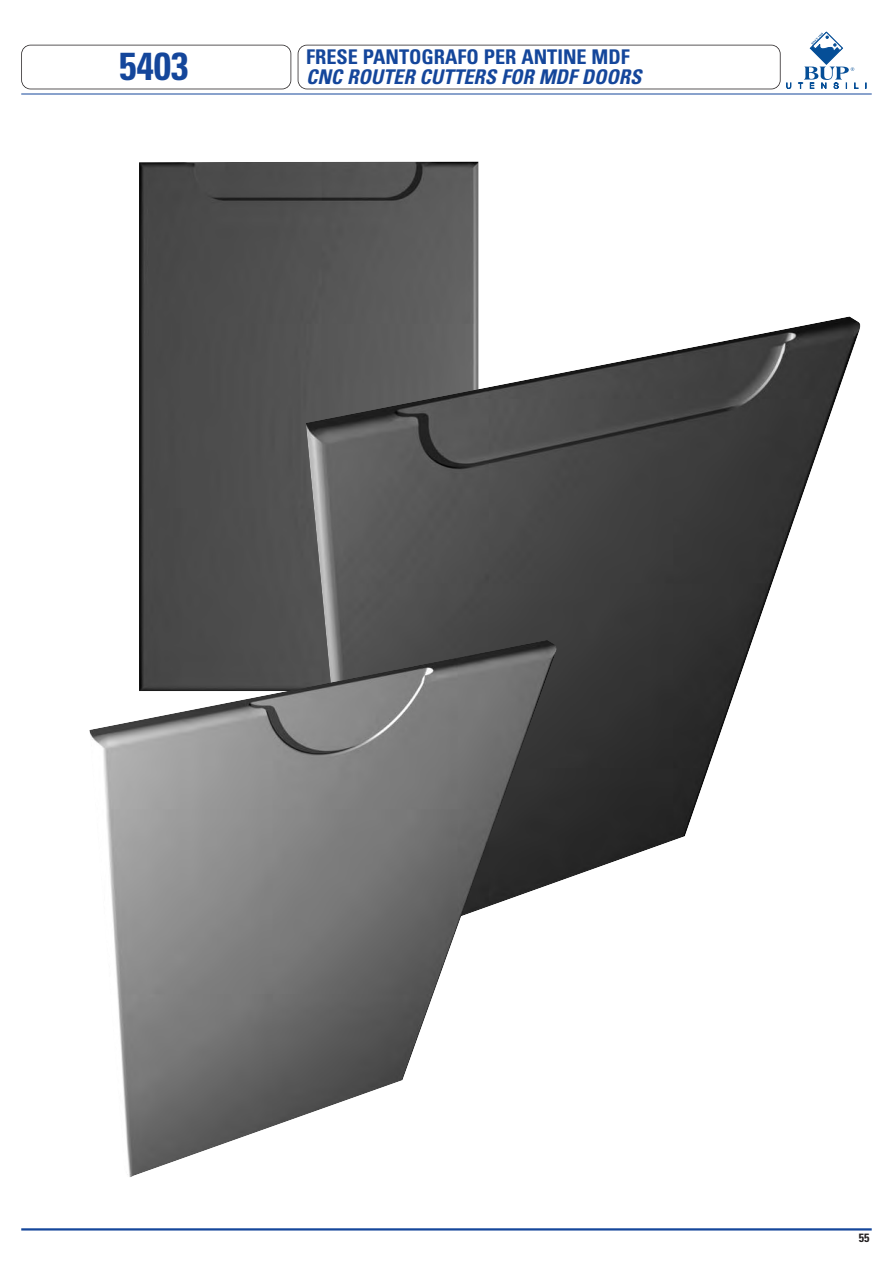
<style>
.page{position:relative;width:893px;height:1263px;background:#fff}
.page>*{position:absolute;margin:0;border:0;box-sizing:border-box;transform-origin:0 0}
.t1{font:700 condensed 39px "Univers";color:#14469b}
.t2{font:700 condensed 20.25px "Univers";color:#14469b}
.t3{font:italic 700 condensed 20.25px "Univers";color:#14469b}
.t4{font:700 condensed 12px "Univers";color:#231f20}
</style>
<div class="page">
<img style="left:139px;top:161px;width:340px;height:483px">
<img style="left:358px;top:322px;width:503px;height:560px">
<div style="left:21px;top:45px;width:270px;height:44px;border:2px solid #231f20;border-radius:9px"></div>
<div style="left:298px;top:45px;width:483px;height:44px;border:2px solid #231f20;border-radius:9px"></div>
<hr style="left:21px;top:94px;width:851px;height:1px;background:#14469b">
<hr style="left:21px;top:1228px;width:851px;height:2px;background:#14469b">
<svg style="left:786px;top:83px;width:5px;height:6px"></svg>
<svg style="left:798px;top:32px;width:60px;height:57px"></svg>
<img style="left:126px;top:644px;width:431px;height:533px">
<h1 class="t1" style="left:119px;top:52px;width:71px">5403</h1>
<p class="t2" style="left:306px;top:49px;width:325px">FRESE PANTOGRAFO PER ANTINE MDF</p>
<p class="t3" style="left:306px;top:69px;width:337px">CNC ROUTER CUTTERS FOR MDF DOORS</p>
<p class="t4" style="left:859px;top:1233px;width:12px">55</p>
</div>
